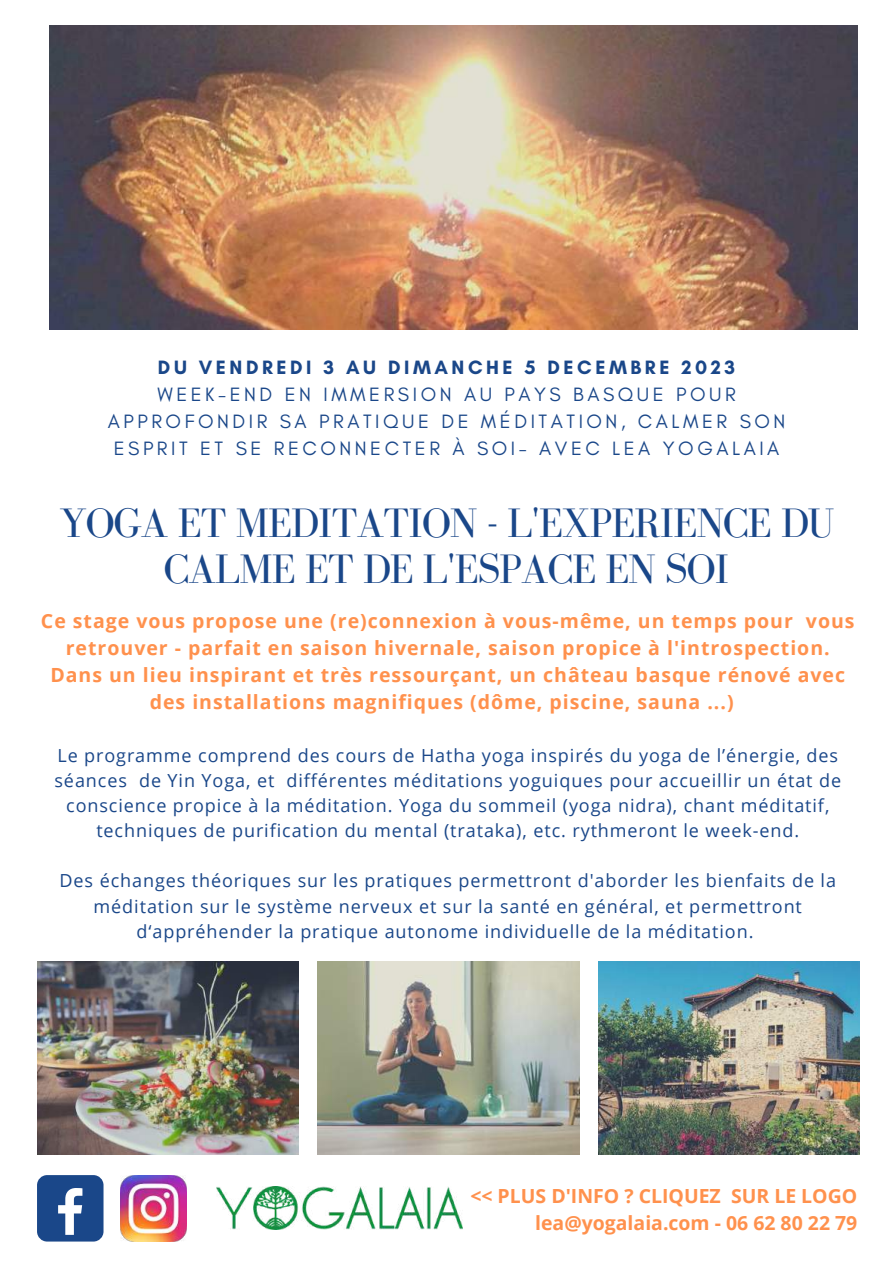
<style>
.page{position:relative;width:894px;height:1264px;background:#fff}
.page>*{position:absolute;margin:0;border:0;box-sizing:border-box;transform-origin:0 0}
.t1{font:42.3px/46px "Bodoni FLF";letter-spacing:-.03em;color:#1a4789;text-align:center}
.t2{font:19.65px/27px "Glacial Indifference";letter-spacing:.18em;color:#1a4789;text-align:center}
.t3{font:700 19.65px "Glacial Indifference";letter-spacing:.18em;color:#1a4789}
.t4{font:700 19.5px "Open Sans";letter-spacing:.05em;color:#ff914d}
.t5{font:700 19.5px/27px "Open Sans";color:#ff914d;text-align:right}
.t6{font:18px/25.2px "Open Sans";letter-spacing:.05em;color:#1a4789;text-align:center}
</style>
<div class="page">
<img style="left:50px;top:25px;width:807px;height:304px">
<img style="left:37px;top:961px;width:261px;height:193px">
<img style="left:317px;top:961px;width:262px;height:193px">
<img style="left:598px;top:961px;width:261px;height:193px">
<img style="left:217px;top:1186px;width:245px;height:43px">
<div style="left:37px;top:1175px;width:66px;height:66px;background:#1a4789;border-radius:10px"></div>
<svg style="left:58px;top:1188px;width:24px;height:46px"></svg>
<img style="left:120px;top:1175px;width:67px;height:66px">
<p class="t3" style="left:158px;top:355px;width:578px">DU VENDREDI 3 AU DIMANCHE 5 DECEMBRE 2023</p>
<p class="t2" style="left:108px;top:381px;width:679px">WEEK-END EN IMMERSION AU PAYS BASQUE POUR<br>APPROFONDIR SA PRATIQUE DE MÉDITATION, CALMER SON<br>ESPRIT ET SE RECONNECTER À SOI- AVEC LEA YOGALAIA</p>
<h1 class="t1" style="left:59px;top:499px;width:777px">YOGA ET MEDITATION - L'EXPERIENCE DU<br>CALME ET DE L'ESPACE EN SOI</h1>
<p class="t4" style="left:41px;top:607px;width:815px">Ce stage vous propose une (re)connexion à vous-même, un temps pour vous</p>
<p class="t4" style="left:66px;top:634px;width:765px">retrouver - parfait en saison hivernale, saison propice à l'introspection.</p>
<p class="t4" style="left:50px;top:661px;width:796px">Dans un lieu inspirant et très ressourçant, un château basque rénové avec</p>
<p class="t4" style="left:150px;top:688px;width:585px">des installations magnifiques (dôme, piscine, sauna ...)</p>
<p class="t6" style="left:54px;top:742px;width:788px">Le programme comprend des cours de Hatha yoga inspirés du yoga de l’énergie, des séances de Yin Yoga, et différentes méditations yoguiques pour accueillir un état de conscience propice à la méditation. Yoga du sommeil (yoga nidra), chant méditatif, techniques de purification du mental (trataka), etc. rythmeront le week-end.</p>
<p class="t6" style="left:59px;top:867px;width:777px">Des échanges théoriques sur les pratiques permettront d'aborder les bienfaits de la méditation sur le système nerveux et sur la santé en général, et permettront d‘appréhender la pratique autonome individuelle de la méditation.</p>
<p class="t5" style="left:470px;top:1182px;width:388px">&lt;&lt; PLUS D'INFO ? CLIQUEZ SUR LE LOGO lea@yogalaia.com - 06 62 80 22 79</p>
</div>
